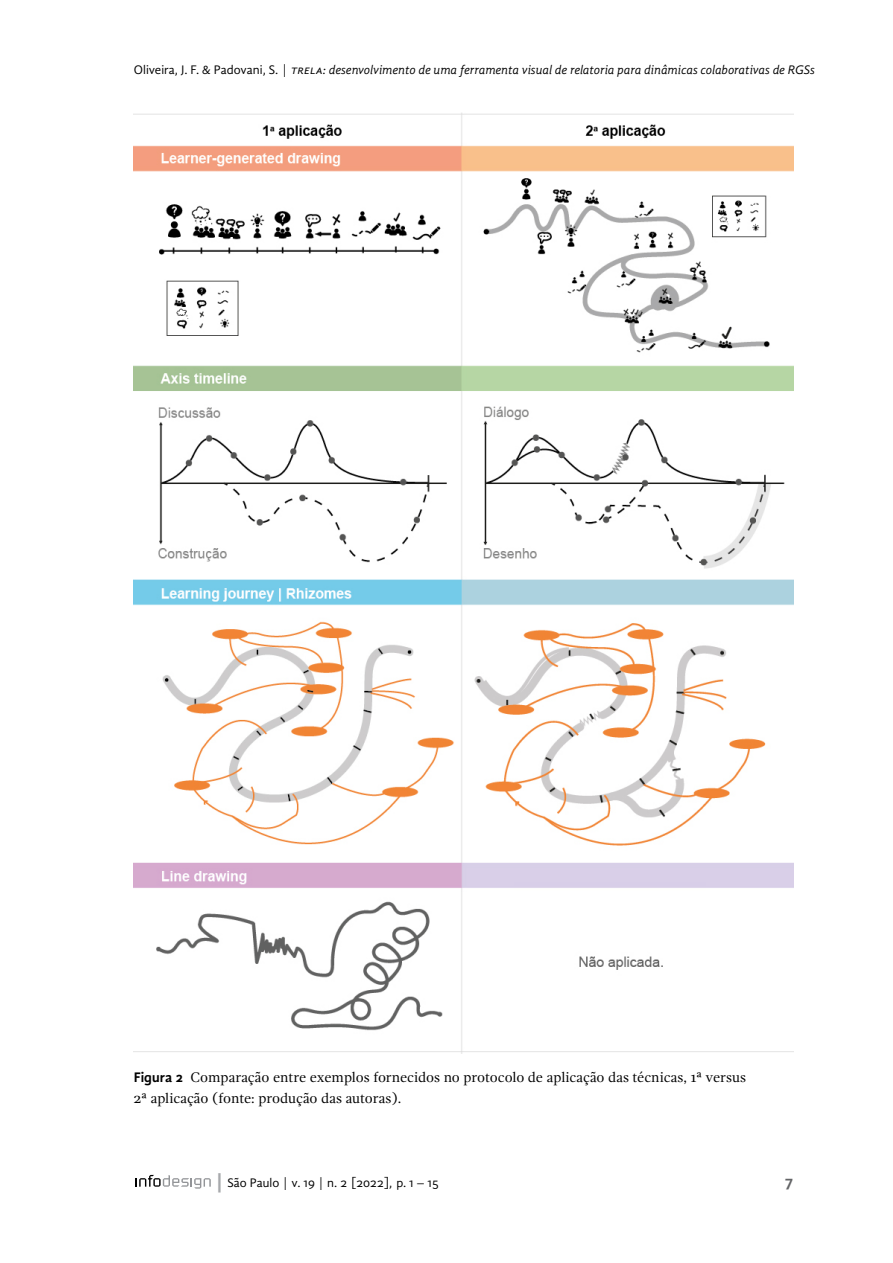
<style>
.page{position:relative;width:893px;height:1263px;background:#fff}
.page>*{position:absolute;margin:0;border:0;box-sizing:border-box;transform-origin:0 0}
.t1{font:700 16.5px "Gandhi Sans";color:#636466}
.t2{font:14.25px/21px "Gandhi Serif";letter-spacing:-.005em;color:#000}
.t3{font:italic 12.75px "Gandhi Sans";color:#000}
.t4{font:12.75px "Gandhi Sans";color:#000}
.s1{font-family:"Gandhi Sans Regular 2";font-style:normal}
.s2{font-family:"Gandhi Sans";font-weight:700}
.s3{font-size:19.2px;color:#a7a9ac}
</style>
<div class="page">
<svg style="left:136px;top:1175px;width:75px;height:13px"></svg>
<img style="left:134px;top:113px;width:659px;height:940px">
<p class="t3" style="left:134px;top:62px;width:683px"><span class="s1">Oliveira, J. F. &amp; Padovani, S. |</span> TRELA: desenvolvimento de uma ferramenta visual de relatoria para dinâmicas colaborativas de RGSs</p>
<p class="t2" style="left:134px;top:1066px;width:614px"><span class="s2">Figura 2</span> Comparação entre exemplos fornecidos no protocolo de aplicação das técnicas, 1ª versus<br>2ª aplicação (fonte: produção das autoras).</p>
<p class="t4" style="left:214px;top:1175px;width:226px"><span class="s3">|</span>São Paulo | v. 19 | n. 2 [2022], p. 1 – 15</p>
<p class="t1" style="left:785px;top:1171px;width:10px">7</p>
</div>
